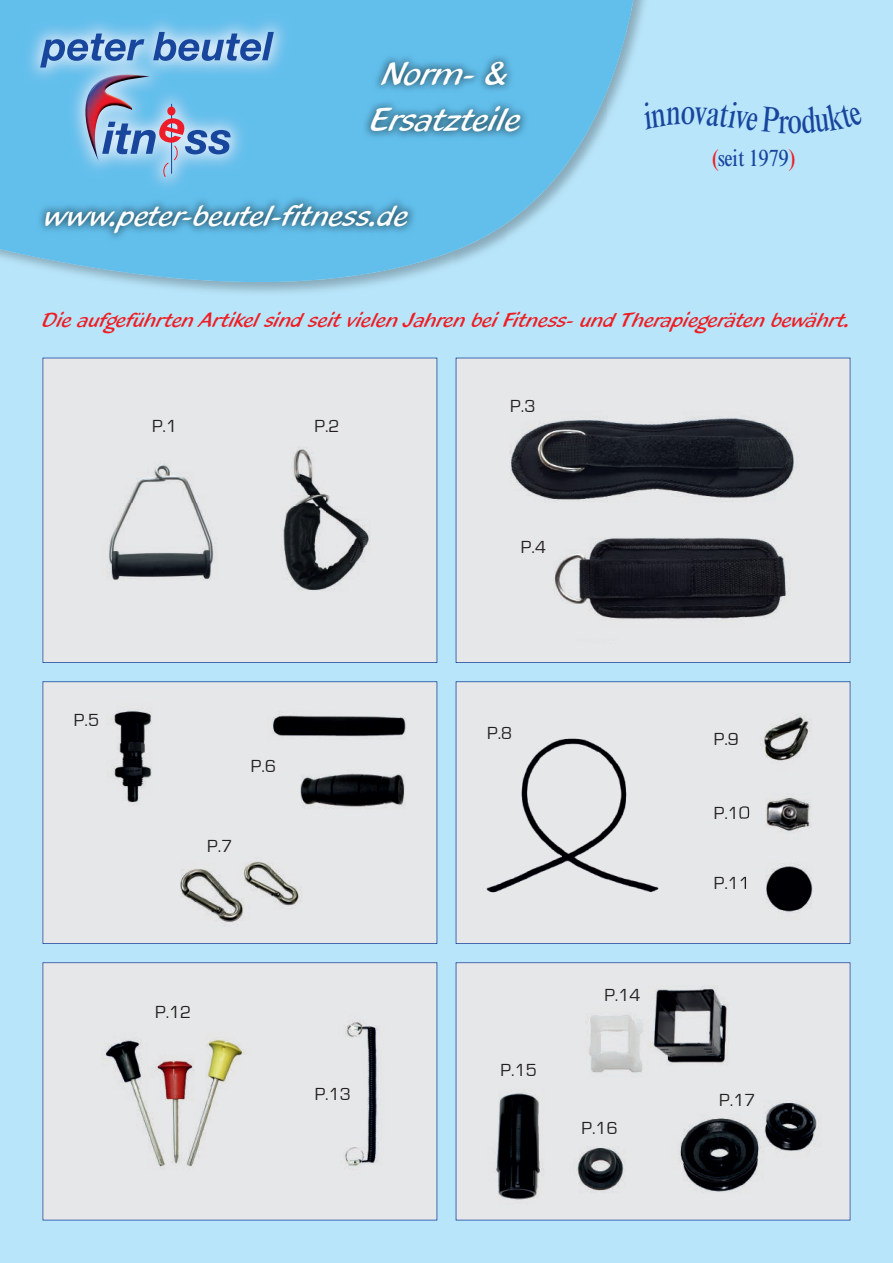
<style>
.page{position:relative;width:893px;height:1263px;background:#b9e5fa}
.page>*{position:absolute;margin:0;border:0;box-sizing:border-box;transform-origin:0 0}
.t1{font:condensed 36.3px "Times New Roman MT Std";color:#18469d;scale:.91 1}
.t2{font:34.65px/46.5px "Blacklight D";color:#fff;text-align:center}
.t3{font:31.2px "Blacklight D";color:#fff}
.t4{font:condensed 23.55px "Times New Roman MT Std";letter-spacing:-.02em;color:#18469d}
.t5{font:21.3px "Blacklight D";color:#ee1d23}
.t6{font:18px "Eurostile";color:#231f20}
.s1{color:#ee1d23}
</style>
<div class="page">
<div style="left:642px;top:0;width:14px;height:297px;background:#b9e5fa"></div>
<svg style="left:0;top:0;width:642px;height:354px;background:#8bcff0"></svg>
<div style="left:43px;top:358px;width:394px;height:305px;background:#e6e7e9"></div>
<div style="left:456px;top:358px;width:394px;height:305px;background:#e6e7e9"></div>
<div style="left:43px;top:681px;width:394px;height:263px;background:#e6e7e9"></div>
<div style="left:456px;top:681px;width:394px;height:263px;background:#e6e7e9"></div>
<div style="left:43px;top:962px;width:394px;height:258px;background:#e6e7e9"></div>
<div style="left:456px;top:962px;width:394px;height:258px;background:#e6e7e9"></div>
<img style="left:23px;top:14px;width:268px;height:180px">
<svg style="left:40px;top:32px;width:234px;height:36px;background:#78a7d6"></svg>
<img style="left:85px;top:74px;width:65px;height:84px">
<hr style="left:171px;top:104px;width:1px;height:70px;background:#18469d">
<svg style="left:97px;top:117px;width:134px;height:61px;background:#83aed7"></svg>
<div style="left:167px;top:107px;width:8px;height:8px;background:#ee1c28;border-radius:50%"></div>
<img style="left:362px;top:52px;width:167px;height:89px">
<img style="left:36px;top:195px;width:381px;height:47px">
<img style="left:102px;top:461px;width:122px;height:128px">
<img style="left:281px;top:446px;width:89px;height:148px">
<img style="left:499px;top:411px;width:307px;height:105px">
<img style="left:543px;top:527px;width:252px;height:116px">
<img style="left:106px;top:703px;width:59px;height:106px">
<img style="left:267px;top:706px;width:162px;height:108px">
<img style="left:169px;top:852px;width:138px;height:76px">
<img style="left:743px;top:713px;width:82px;height:209px">
<svg style="left:743px;top:806px;width:6px;height:13px"></svg>
<svg style="left:743px;top:877px;width:3px;height:12px"></svg>
<img style="left:478px;top:727px;width:184px;height:177px">
<img style="left:91px;top:1020px;width:169px;height:168px">
<img style="left:339px;top:1013px;width:51px;height:163px">
<img style="left:488px;top:985px;width:339px;height:223px">
<div style="left:643px;top:101px;width:146px;height:32px;background:#b9e5fa"></div>
<div style="left:801px;top:103px;width:62px;height:31px;background:#b9e5fa"></div>
<h2 class="t2" style="left:371px;top:50px;width:152px">Norm- &amp;<br>Ersatzteile</h2>
<h3 class="t3" style="left:45px;top:196px;width:366px">www.peter-beutel-fitness.de</h3>
<h1 class="t1" style="left:787px;top:100px;width:18px">o</h1>
<p class="t4" style="left:712px;top:144px;width:85px"><span class="s1">(</span>seit 1979<span class="s1">)</span></p>
<p class="t5" style="left:43px;top:306px;width:809px">Die aufgeführten Artikel sind seit vielen Jahren bei Fitness- und Therapiegeräten bewährt.</p>
<p class="t6" style="left:152px;top:416px;width:27px">P.1</p>
<p class="t6" style="left:314px;top:416px;width:27px">P.2</p>
<p class="t6" style="left:74px;top:710px;width:27px">P.5</p>
<p class="t6" style="left:251px;top:757px;width:27px">P.6</p>
<p class="t6" style="left:207px;top:836px;width:27px">P.7</p>
<p class="t6" style="left:155px;top:1002px;width:38px">P.12</p>
<p class="t6" style="left:315px;top:1084px;width:38px">P.13</p>
<p class="t6" style="left:510px;top:396px;width:27px">P.3</p>
<p class="t6" style="left:521px;top:537px;width:27px">P.4</p>
<p class="t6" style="left:487px;top:723px;width:27px">P.8</p>
<p class="t6" style="left:501px;top:1060px;width:38px">P.15</p>
<p class="t6" style="left:604px;top:985px;width:38px">P.14</p>
<p class="t6" style="left:581px;top:1118px;width:38px">P.16</p>
<p class="t6" style="left:714px;top:729px;width:27px">P.9</p>
<p class="t6" style="left:714px;top:803px;width:38px">P.10</p>
<p class="t6" style="left:714px;top:873px;width:38px">P.11</p>
<p class="t6" style="left:719px;top:1090px;width:38px">P.17</p>
</div>
